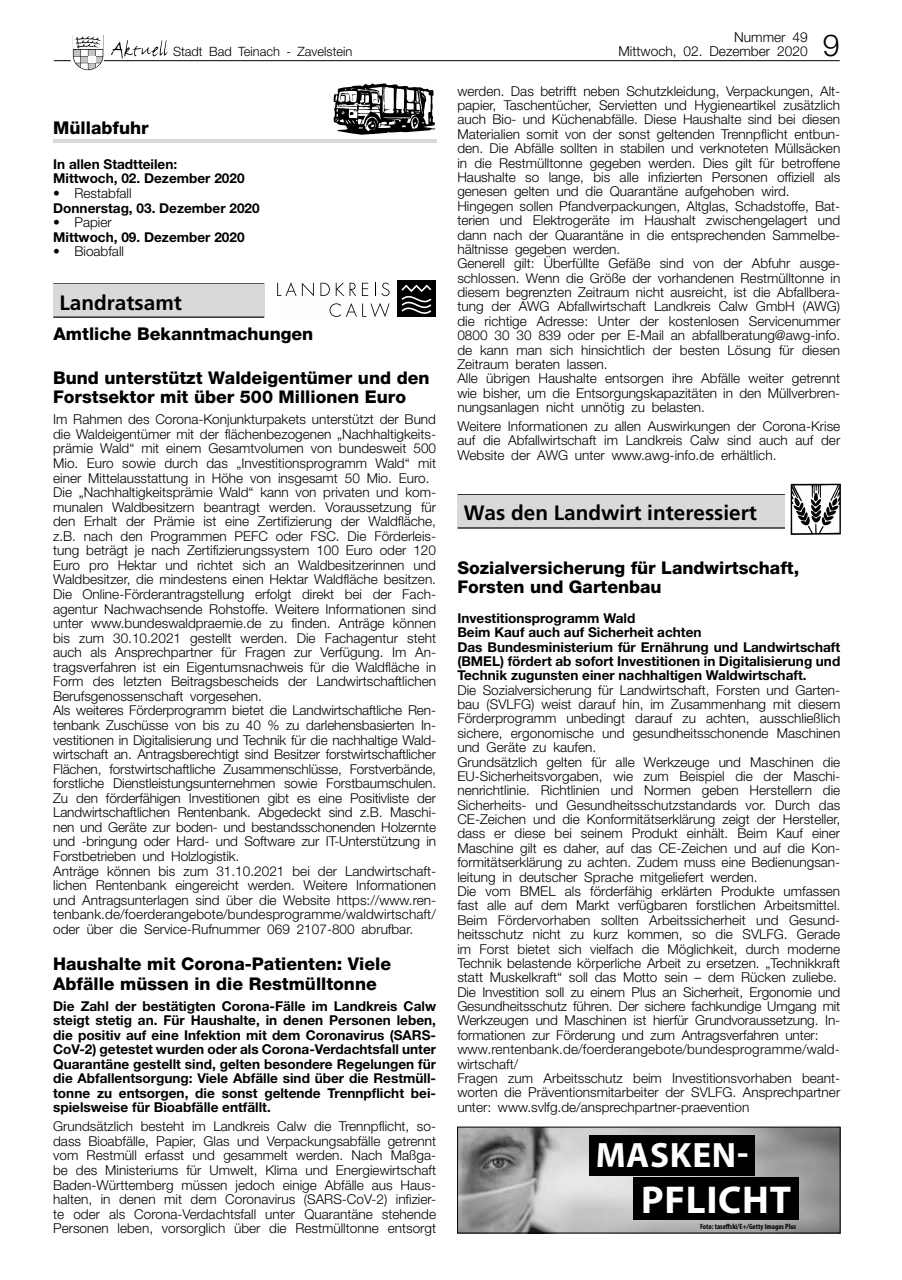
<style>
.page{position:relative;width:902px;height:1280px;background:#fff}
.page>*{position:absolute;margin:0;border:0;box-sizing:border-box;transform-origin:0 0}
.t1{font:700 39px "Myriad Pro";letter-spacing:.02em;color:#fff}
.t2{font:700 35.4px "Myriad Pro";letter-spacing:.02em;color:#fff}
.t3{font:700 20.85px "Frutiger";color:#000}
.t4{font:800 17.55px/19.4px "Helvetica Neue";color:#000}
.t5{font:300 13.65px/14.4px "Helvetica Neue";color:#000}
.t6{font:700 13.65px/14.5px "Helvetica Neue";color:#000}
.t7{font:300 12.9px "Helvetica Neue";color:#000}
.t8{font:700 condensed 7.65px "Myriad Pro";color:#000}
.s1{font-size:30.3px}
</style>
<div class="page">
<svg style="left:111px;top:40px;width:57px;height:19px"></svg>
<hr style="left:104px;top:60px;width:735px;height:1px;background:#000">
<svg style="left:54px;top:35px;width:49px;height:35px"></svg>
<svg style="left:333px;top:84px;width:102px;height:51px"></svg>
<hr style="left:53px;top:139px;width:383px;height:4px;background:#d9d9d9">
<svg style="left:302px;top:283px;width:12px;height:13px"></svg>
<svg style="left:362px;top:283px;width:6px;height:13px"></svg>
<svg style="left:381px;top:283px;width:8px;height:13px"></svg>
<div style="left:397px;top:280px;width:39px;height:37px;background:#000"></div>
<svg style="left:401px;top:284px;width:31px;height:30px"></svg>
<svg style="left:277px;top:282px;width:19px;height:14px"></svg>
<svg style="left:320px;top:283px;width:10px;height:13px"></svg>
<svg style="left:336px;top:283px;width:20px;height:13px"></svg>
<svg style="left:329px;top:303px;width:60px;height:14px"></svg>
<div style="left:53px;top:284px;width:211px;height:32px;background:#d9d9d9"></div>
<hr style="left:53px;top:316px;width:211px;height:2px;background:#000">
<svg style="left:790px;top:484px;width:50px;height:51px"></svg>
<hr style="left:457px;top:494px;width:327px;height:1px;background:#000">
<div style="left:457px;top:495px;width:327px;height:32px;background:#d9d9d9"></div>
<hr style="left:457px;top:527px;width:327px;height:2px;background:#000">
<img style="left:459px;top:1129px;width:379px;height:102px">
<div style="left:633px;top:1177px;width:165px;height:43px;background:#000"></div>
<div style="left:589px;top:1135px;width:165px;height:40px;background:#000"></div>
<p class="t7" style="left:173px;top:43px;width:181px">Stadt Bad Teinach - Zavelstein</p>
<p class="t4" style="left:53px;top:118px;width:97px">Müllabfuhr</p>
<p class="t6" style="left:53px;top:156px;width:193px">In allen Stadtteilen:<br>Mittwoch, 02. Dezember 2020</p>
<p class="t5" style="left:53px;top:186px;width:80px">• Restabfall</p>
<p class="t6" style="left:53px;top:200px;width:208px">Donnerstag, 03. Dezember 2020</p>
<p class="t5" style="left:53px;top:215px;width:60px">• Papier</p>
<p class="t6" style="left:53px;top:229px;width:193px">Mittwoch, 09. Dezember 2020</p>
<p class="t5" style="left:53px;top:244px;width:72px">• Bioabfall</p>
<h3 class="t3" style="left:60px;top:290px;width:124px">Landratsamt</h3>
<p class="t4" style="left:54px;top:324px;width:261px">Amtliche Bekanntmachungen</p>
<p class="t4" style="left:53px;top:368px;width:378px">Bund unterstützt Waldeigentümer und den forstsektor mit über 500 Millionen euro</p>
<p class="t5" style="left:53px;top:412px;width:384px">Im Rahmen des Corona-Konjunkturpakets unterstützt der Bund die Waldeigentümer mit der flächenbezogenen „Nachhaltigkeits&shy;prämie Wald“ mit einem Gesamtvolumen von bundesweit 500<br>Mio. Euro sowie durch das „Investitionsprogramm Wald“ mit einer Mittelausstattung in Höhe von insgesamt 50 Mio. Euro.<br>Die „Nachhaltigkeitsprämie Wald“ kann von privaten und kom&shy;munalen Waldbesitzern beantragt werden. Voraussetzung für den Erhalt der Prämie ist eine Zertifizierung der Waldfläche, z.B. nach den Programmen PEFC oder FSC. Die Förderleis&shy;tung beträgt je nach Zertifizierungssystem 100 Euro oder 120<br>Euro pro Hektar und richtet sich an Waldbesitzerinnen und Waldbesitzer, die mindestens einen Hektar Waldfläche besitzen.<br>Die Online-Förderantragstellung erfolgt direkt bei der Fach&shy;agentur Nachwachsende Rohstoffe. Weitere Informationen sind unter www.bundeswaldpraemie.de zu finden. Anträge können bis zum 30.10.2021 gestellt werden. Die Fachagentur steht auch als Ansprechpartner für Fragen zur Verfügung. Im An&shy;tragsverfahren ist ein Eigentumsnachweis für die Waldfläche in Form des letzten Beitragsbescheids der Landwirtschaftlichen Berufsgenossenschaft vorgesehen.<br>Als weiteres Förderprogramm bietet die Landwirtschaftliche Ren&shy;tenbank Zuschüsse von bis zu 40 % zu darlehensbasierten In&shy;vestitionen in Digitalisierung und Technik für die nachhaltige Wald&shy;wirtschaft an. Antragsberechtigt sind Besitzer forstwirtschaftlicher Flächen, forstwirtschaftliche Zusammenschlüsse, Forstverbände, forstliche Dienstleistungsunternehmen sowie Forstbaumschulen.<br>Zu den förderfähigen Investitionen gibt es eine Positivliste der Landwirtschaftlichen Rentenbank. Abgedeckt sind z.B. Maschi&shy;nen und Geräte zur boden- und bestandsschonenden Holzernte und -bringung oder Hard- und Software zur IT-Unterstützung in Forstbetrieben und Holzlogistik.<br>Anträge können bis zum 31.10.2021 bei der Landwirtschaft&shy;lichen Rentenbank eingereicht werden. Weitere Informationen und Antragsunterlagen sind über die Website https://www.ren&shy;tenbank.de/foerderangebote/bundesprogramme/waldwirtschaft/ oder über die Service-Rufnummer 069 2107-800 abrufbar.</p>
<p class="t4" style="left:53px;top:954px;width:339px">Haushalte mit corona-patienten: Viele<br>Abfälle müssen in die restmülltonne</p>
<p class="t6" style="left:53px;top:998px;width:384px;text-align:justify">Die Zahl der bestätigten Corona-Fälle im Landkreis Calw steigt stetig an. Für Haushalte, in denen Personen leben, die positiv auf eine Infektion mit dem Coronavirus (SARS-CoV-2) getestet wurden oder als Corona-Verdachtsfall unter Quarantäne gestellt sind, gelten besondere Regelungen für die Abfallentsorgung: Viele Abfälle sind über die Restmüll&shy;tonne zu entsorgen, die sonst geltende Trennpflicht bei&shy;spielsweise für Bioabfälle entfällt.</p>
<p class="t5" style="left:53px;top:1119px;width:384px;text-align:justify">Grundsätzlich besteht im Landkreis Calw die Trennpflicht, so&shy;dass Bioabfälle, Papier, Glas und Verpackungsabfälle getrennt vom Restmüll erfasst und gesammelt werden. Nach Maßga&shy;be des Ministeriums für Umwelt, Klima und Energiewirtschaft Baden-Württemberg müssen jedoch einige Abfälle aus Haus&shy;halten, in denen mit dem Coronavirus (SARS-CoV-2) infizier&shy;te oder als Corona-Verdachtsfall unter Quarantäne stehende Personen leben, vorsorglich über die Restmülltonne entsorgt</p>
<p class="t5" style="left:618px;top:30px;width:223px;line-height:13.5px;text-indent:116px">Nummer 49<br>Mittwoch, 02. Dezember 2020 <span class="s1">9</span></p>
<p class="t5" style="left:457px;top:83px;width:384px">werden. Das betrifft neben Schutzkleidung, Verpackungen, Alt&shy;papier, Taschentücher, Servietten und Hygieneartikel zusätzlich auch Bio- und Küchenabfälle. Diese Haushalte sind bei diesen Materialien somit von der sonst geltenden Trennpflicht entbun&shy;den. Die Abfälle sollten in stabilen und verknoteten Müllsäcken in die Restmülltonne gegeben werden. Dies gilt für betroffene Haushalte so lange, bis alle infizierten Personen offiziell als genesen gelten und die Quarantäne aufgehoben wird.<br>Hingegen sollen Pfandverpackungen, Altglas, Schadstoffe, Bat&shy;terien und Elektrogeräte im Haushalt zwischengelagert und dann nach der Quarantäne in die entsprechenden Sammelbe&shy;hältnisse gegeben werden.<br>Generell gilt: Überfüllte Gefäße sind von der Abfuhr ausge&shy;schlossen. Wenn die Größe der vorhandenen Restmülltonne in diesem begrenzten Zeitraum nicht ausreicht, ist die Abfallbera&shy;tung der AWG Abfallwirtschaft Landkreis Calw GmbH (AWG) die richtige Adresse: Unter der kostenlosen Servicenummer 0800 30 30 839 oder per E-Mail an abfallberatung@awg-info. de kann man sich hinsichtlich der besten Lösung für diesen Zeitraum beraten lassen.<br>Alle übrigen Haushalte entsorgen ihre Abfälle weiter getrennt wie bisher, um die Entsorgungskapazitäten in den Müllverbren&shy;nungsanlagen nicht unnötig zu belasten.</p>
<p class="t5" style="left:457px;top:418px;width:384px;text-align:justify">Weitere Informationen zu allen Auswirkungen der Corona-Krise auf die Abfallwirtschaft im Landkreis Calw sind auch auf der Website der AWG unter www.awg-info.de erhältlich.</p>
<h3 class="t3" style="left:463px;top:501px;width:295px">Was den Landwirt interessiert</h3>
<p class="t4" style="left:457px;top:558px;width:343px">Sozialversicherung für landwirtschaft, forsten und Gartenbau</p>
<p class="t6" style="left:457px;top:610px;width:384px">Investitionsprogramm Wald<br>Beim Kauf auch auf Sicherheit achten<br>Das Bundesministerium für Ernährung und Landwirtschaft (BMEL) fördert ab sofort Investitionen in Digitalisierung und Technik zugunsten einer nachhaltigen Waldwirtschaft.</p>
<p class="t5" style="left:457px;top:682px;width:384px">Die Sozialversicherung für Landwirtschaft, Forsten und Garten&shy;bau (SVLFG) weist darauf hin, im Zusammenhang mit diesem Förderprogramm unbedingt darauf zu achten, ausschließlich sichere, ergonomische und gesundheitsschonende Maschinen und Geräte zu kaufen.<br>Grundsätzlich gelten für alle Werkzeuge und Maschinen die EU-Sicherheitsvorgaben, wie zum Beispiel die der Maschi&shy;nenrichtlinie. Richtlinien und Normen geben Herstellern die Sicherheits- und Gesundheitsschutzstandards vor. Durch das CE-Zeichen und die Konformitätserklärung zeigt der Hersteller, dass er diese bei seinem Produkt einhält. Beim Kauf einer Maschine gilt es daher, auf das CE-Zeichen und auf die Kon&shy;formitätserklärung zu achten. Zudem muss eine Bedienungsan&shy;leitung in deutscher Sprache mitgeliefert werden.<br>Die vom BMEL als förderfähig erklärten Produkte umfassen fast alle auf dem Markt verfügbaren forstlichen Arbeitsmittel.<br>Beim Fördervorhaben sollten Arbeitssicherheit und Gesund&shy;heitsschutz nicht zu kurz kommen, so die SVLFG. Gerade im Forst bietet sich vielfach die Möglichkeit, durch moderne Technik belastende körperliche Arbeit zu ersetzen. „Technikkraft statt Muskelkraft“ soll das Motto sein – dem Rücken zuliebe.<br>Die Investition soll zu einem Plus an Sicherheit, Ergonomie und Gesundheitsschutz führen. Der sichere fachkundige Umgang mit Werkzeugen und Maschinen ist hierfür Grundvoraussetzung. In&shy;formationen zur Förderung und zum Antragsverfahren unter: www.rentenbank.de/foerderangebote/bundesprogramme/wald&shy;wirtschaft/<br>Fragen zum Arbeitsschutz beim Investitionsvorhaben beant&shy;worten die Präventionsmitarbeiter der SVLFG. Ansprechpartner unter: www.svlfg.de/ansprechpartner-praevention</p>
<h2 class="t2" style="left:595px;top:1132px;width:154px">MASKEN-</h2>
<h1 class="t1" style="left:641px;top:1174px;width:152px">PFLICHT</h1>
<p class="t8" style="left:700px;top:1222px;width:98px">Foto: taseffski/E+/Getty Images Plus</p>
</div>
